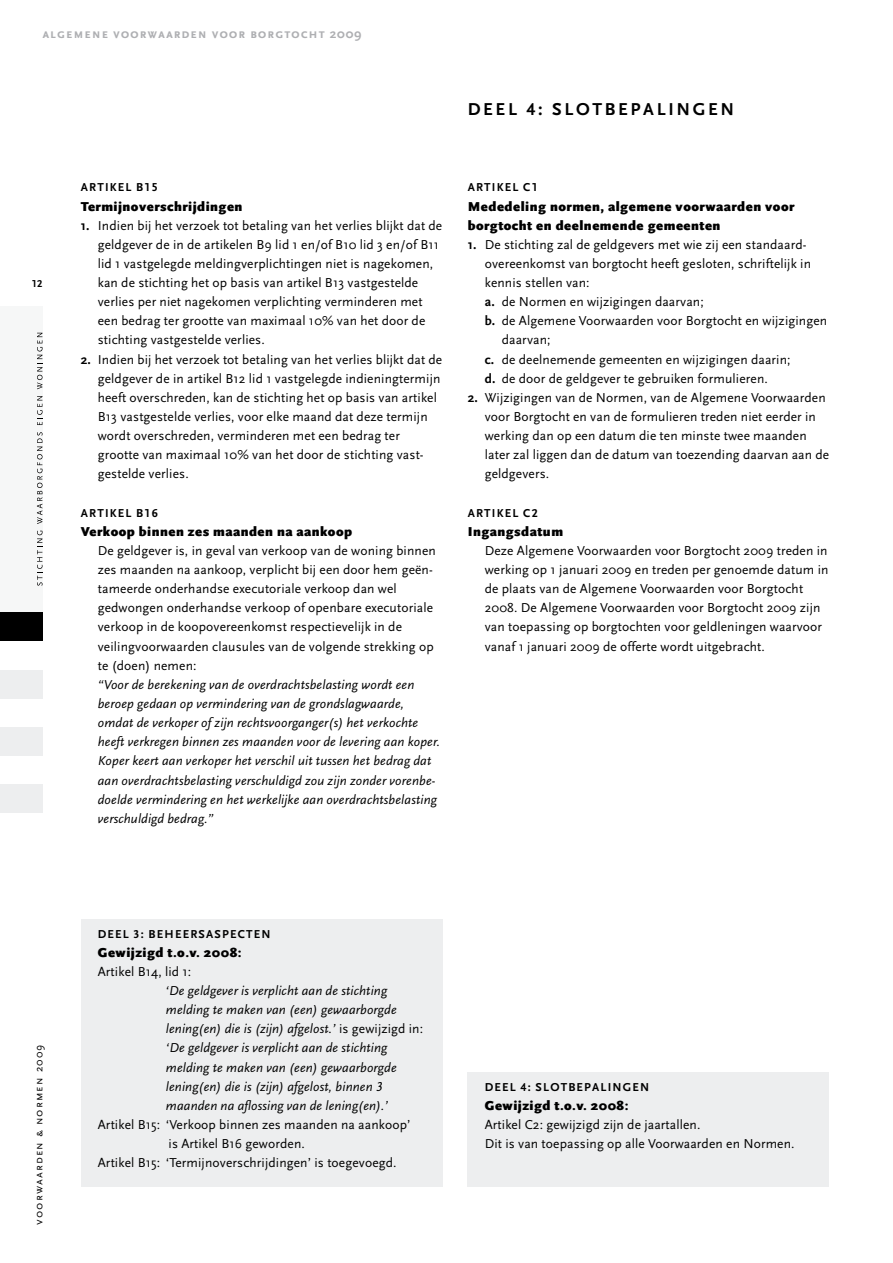
<style>
.page{position:relative;width:893px;height:1263px;background:#fff}
.page>*{position:absolute;margin:0;border:0;box-sizing:border-box;transform-origin:0 0}
.t1{font:700 18px "Scala Sans Caps";letter-spacing:.15em;color:#000}
.t2{font:13.5px/19.2px "Scala Sans";letter-spacing:.01em;color:#000}
.t3{font:italic 13.5px/19.2px "Scala Sans";letter-spacing:.01em;color:#000}
.t4{font:italic 13.5px/19.2px "Scala Sans LF";letter-spacing:.01em;color:#000}
.t5{font:900 13.5px/19.2px "Scala Sans";letter-spacing:.035em;color:#000}
.t6{font:700 13.5px "Scala Sans Caps";color:#aeafb2}
.t7{font:700 12px "Scala Sans Caps";letter-spacing:.1em;color:#000}
.t8{font:11.25px "Scala Sans Caps";letter-spacing:.1em;color:#000}
.t9{font:700 10.5px "Scala Sans Caps";color:#000}
.s1{font-family:"Scala Sans"}
.s2{font-weight:700}
.s3{font-style:normal}
</style>
<div class="page">
<div style="left:0;top:306px;width:43px;height:306px;background:#f6f7f7"></div>
<div style="left:0;top:612px;width:43px;height:29px;background:#000"></div>
<div style="left:0;top:670px;width:43px;height:28px;background:#edeeef"></div>
<div style="left:0;top:727px;width:43px;height:29px;background:#edeeef"></div>
<div style="left:0;top:784px;width:43px;height:29px;background:#edeeef"></div>
<div style="left:81px;top:918px;width:361px;height:268px;background:#edeeef"></div>
<div style="left:468px;top:1071px;width:361px;height:115px;background:#edeeef"></div>
<svg style="left:37px;top:531px;width:6px;height:55px"></svg>
<svg style="left:37px;top:432px;width:6px;height:92px"></svg>
<svg style="left:37px;top:396px;width:6px;height:29px"></svg>
<svg style="left:37px;top:333px;width:6px;height:56px"></svg>
<p class="t6" style="left:43px;top:26px;width:321px">algemene voorwaarden voor borgtocht <span class="s1">2009</span></p>
<h1 class="t1" style="left:468px;top:99px;width:13px">DEEL</h1>
<h1 class="t1" style="left:526px;top:99px;width:52px">4: SLOTBE</h1>
<h1 class="t1" style="left:631px;top:99px;width:61px">PALINGEN</h1>
<p class="t9" style="left:31px;top:278px;width:13px">12</p>
<p class="t7" style="left:81px;top:181px;width:78px">ARTIKEL B15</p>
<p class="t5" style="left:81px;top:197px;width:163px">Termijnoverschrijdingen</p>
<p class="t2" style="left:98px;top:216px;width:346px;text-indent:-17px"><span class="s2">1.</span> Indien bij het verzoek tot betaling van het verlies blijkt dat de geldgever de in de artikelen B9 lid 1 en/of B10 lid 3 en/of B11 lid 1 vastgelegde meldingverplichtingen niet is nagekomen, kan de stichting het op basis van artikel B13 vastgestelde verlies per niet nagekomen verplichting verminderen met een bedrag ter grootte van maximaal 10% van het door de stichting vastgestelde verlies.</p>
<p class="t2" style="left:98px;top:350px;width:346px;text-indent:-17px"><span class="s2">2.</span> Indien bij het verzoek tot betaling van het verlies blijkt dat de geldgever de in artikel B12 lid 1 vastgelegde indieningtermijn heeft overschreden, kan de stichting het op basis van artikel B13 vastgestelde verlies, voor elke maand dat deze termijn wordt overschreden, verminderen met een bedrag ter grootte van maximaal 10% van het door de stichting vast&shy;gestelde verlies.</p>
<p class="t7" style="left:81px;top:506px;width:78px">ARTIKEL B16</p>
<p class="t5" style="left:81px;top:522px;width:273px">Verkoop binnen zes maanden na aankoop</p>
<p class="t2" style="left:98px;top:541px;width:340px">De geldgever is, in geval van verkoop van de woning binnen zes maanden na aankoop, verplicht bij een door hem geën&shy;tameerde onderhandse executoriale verkoop dan wel gedwongen onderhandse verkoop of openbare executoriale verkoop in de koopovereenkomst respectievelijk in de veilingvoorwaarden clausules van de volgende strekking op te (doen) nemen:</p>
<p class="t3" style="left:98px;top:675px;width:344px">“Voor de berekening van de overdrachtsbelasting wordt een beroep gedaan op vermindering van de grondslagwaarde, omdat de verkoper of zijn rechtsvoorganger(s) het verkochte heeft verkregen binnen zes maanden voor de levering aan koper.<br>Koper keert aan verkoper het verschil uit tussen het bedrag dat aan overdrachtsbelasting verschuldigd zou zijn zonder vorenbe&shy;doelde vermindering en het werkelijke aan overdrachtsbelasting verschuldigd bedrag.”</p>
<p class="t7" style="left:468px;top:181px;width:71px">ARTIKEL C1</p>
<p class="t5" style="left:468px;top:197px;width:328px">Mededeling normen, algemene voorwaarden voor borgtocht en deelnemende gemeenten</p>
<p class="t2" style="left:468px;top:235px;width:340px"><span class="s2">1.</span> De stichting zal de geldgevers met wie zij een standaard-</p>
<p class="t2" style="left:485px;top:254px;width:328px">overeenkomst van borgtocht heeft gesloten, schriftelijk in</p>
<p class="t2" style="left:485px;top:273px;width:106px">kennis stellen van:</p>
<p class="t2" style="left:485px;top:292px;width:221px"><span class="s2">a.</span> de Normen en wijzigingen daarvan;</p>
<p class="t2" style="left:485px;top:312px;width:344px"><span class="s2">b.</span> de Algemene Voorwaarden voor Borgtocht en wijzigingen</p>
<p class="t2" style="left:502px;top:331px;width:50px">daarvan;</p>
<p class="t2" style="left:485px;top:350px;width:307px"><span class="s2">c.</span> de deelnemende gemeenten en wijzigingen daarin;</p>
<p class="t2" style="left:485px;top:369px;width:285px"><span class="s2">d.</span> de door de geldgever te gebruiken formulieren.</p>
<p class="t2" style="left:485px;top:388px;width:346px;text-indent:-17px"><span class="s2">2.</span> Wijzigingen van de Normen, van de Algemene Voorwaarden voor Borgtocht en van de formulieren treden niet eerder in werking dan op een datum die ten minste twee maanden later zal liggen dan de datum van toezending daarvan aan de geldgevers.</p>
<p class="t7" style="left:468px;top:506px;width:71px">ARTIKEL C2</p>
<p class="t5" style="left:468px;top:522px;width:97px">Ingangsdatum</p>
<p class="t2" style="left:485px;top:541px;width:345px">Deze Algemene Voorwaarden voor Borgtocht 2009 treden in werking op 1 januari 2009 en treden per genoemde datum in de plaats van de Algemene Voorwaarden voor Borgtocht 2008. De Algemene Voorwaarden voor Borgtocht 2009 zijn van toepassing op borgtochten voor geldleningen waarvoor vanaf 1 januari 2009 de offerte wordt uitgebracht.</p>
<p class="t8" style="left:33px;top:1225px;width:182px;rotate:-90deg">voorwaarden &amp; normen 2009</p>
<p class="t7" style="left:98px;top:927px;width:9px">DEEL</p>
<p class="t7" style="left:134px;top:927px;width:24px">3: BEHEER</p>
<p class="t7" style="left:199px;top:927px;width:41px">SASPECTEN</p>
<p class="t5" style="left:98px;top:943px;width:145px">Gewijzigd t.o.v. 2008:</p>
<p class="t2" style="left:98px;top:962px;width:95px">Artikel B14, lid 1:</p>
<p class="t4" style="left:166px;top:981px;width:259px">‘De geldgever is verplicht aan de stichting melding te maken van (een) gewaarborgde lening(en) die is (zijn) afgelost.’ <span class="s3">is gewijzigd in: </span>‘De geldgever is verplicht aan de stichting melding te maken van (een) gewaarborgde lening(en) die is (zijn) afgelost, binnen 3 maanden na aflossing van de lening(en).’</p>
<p class="t2" style="left:98px;top:1115px;width:314px">Artikel B15: ‘Verkoop binnen zes maanden na aankoop’</p>
<p class="t2" style="left:169px;top:1134px;width:138px">is Artikel B16 geworden.</p>
<p class="t2" style="left:98px;top:1153px;width:300px">Artikel B15: ‘Termijnoverschrijdingen’ is toegevoegd.</p>
<p class="t7" style="left:485px;top:1080px;width:9px">DEEL</p>
<p class="t7" style="left:521px;top:1080px;width:32px">4: SLOTBE</p>
<p class="t7" style="left:584px;top:1080px;width:38px">PALINGEN</p>
<p class="t5" style="left:485px;top:1096px;width:145px">Gewijzigd t.o.v. 2008:</p>
<p class="t2" style="left:485px;top:1115px;width:311px">Artikel C2: gewijzigd zijn de jaartallen.<br>Dit is van toepassing op alle Voorwaarden en Normen.</p>
</div>
